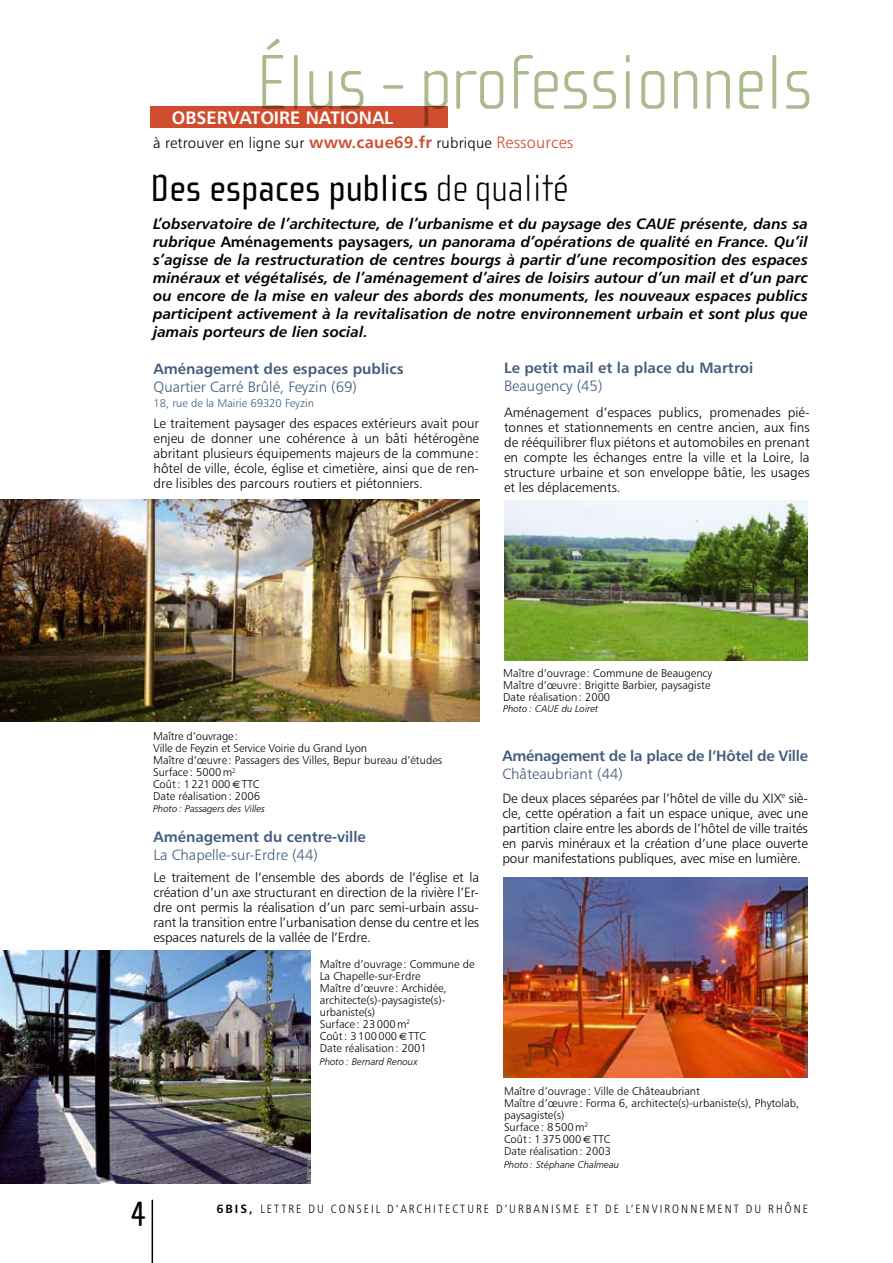
<style>
.page{position:relative;width:893px;height:1263px;background:#fff}
.page>*{position:absolute;margin:0;border:0;box-sizing:border-box;transform-origin:0 0}
.t1{font:100 79.5px "Cholla Sans";letter-spacing:-.01em;color:#aab98e}
.t2{font:39px "Cholla Sans";color:#000}
.t3{font:36px "Cholla Sans";color:#000}
.t4{font:18px "Humanist 777 BT Bold B";color:#fff}
.t5{font:15px/18px "Humanist 777 BT Bold Italic B";color:#000;text-align:justify}
.t6{font:15px "Humanist 777 BT Light B";color:#425c7c}
.t7{font:15px "Humanist 777 BT Bold B";color:#425c7c}
.t8{font:15px "Humanist 777 BT Light B";letter-spacing:.01em;color:#000}
.t9{font:15px "Humanist 777 BT Bold B";letter-spacing:-.02em;color:#425c7c}
.t10{font:13.5px/15px "Humanist 777 BT Light B";letter-spacing:-.005em;color:#000;text-align:justify}
.t11{font:12px "Humanist 777 BT Light Condensed B";letter-spacing:.17em;color:#000}
.t12{font:11.25px/12px "Humanist 777 BT Light B";color:#000}
.t13{font:11.25px "Humanist 777 BT Light B";color:#425c7c}
.t14{font:9.75px "Humanist 777 BT Light Italic B";color:#000}
.s1{font-family:"Humanist 777 BT Bold B";font-size:16.5px;color:#cf4d2e}
.s2{font-size:16.5px;color:#cf4d2e}
.s3{font-weight:100}
.s4{font-family:"Humanist 777 BT Bold B"}
.s5{font-family:"Helvetica"}
</style>
<div class="page">
<hr style="left:152px;top:1200px;width:1px;height:63px;background:#000">
<div style="left:151px;top:106px;width:297px;height:22px;background:#cf4d2e"></div>
<img style="left:504px;top:500px;width:304px;height:160px">
<img style="left:0;top:950px;width:310px;height:234px">
<img style="left:503px;top:878px;width:305px;height:200px">
<img style="left:0;top:500px;width:479px;height:221px">
<h1 class="t1" style="left:256px;top:39px;width:558px">Élus - professionnels</h1>
<h3 class="t4" style="left:172px;top:106px;width:223px">OBSERVATOIRE NATIONAL</h3>
<p class="t8" style="left:153px;top:134px;width:422px">à retrouver en ligne sur <span class="s1">www.caue69.fr</span> rubrique <span class="s2">Ressources</span></p>
<h2 class="t2" style="left:151px;top:166px;width:419px">Des espaces publics <span class="s3">de qualité</span></h2>
<p class="t5" style="left:153px;top:215px;width:656px">L’observatoire de l’architecture, de l’urbanisme et du paysage des CAUE présente, dans sa rubrique <span class="s4">Aménagements paysagers</span>, un panorama d’opérations de qualité en France. Qu’il s’agisse de la restructuration de centres bourgs à partir d’une recomposition des espaces minéraux et végétalisés, de l’aménagement d’aires de loisirs autour d’un mail et d’un parc ou encore de la mise en valeur des abords des monuments, les nouveaux espaces publics participent activement à la revitalisation de notre environnement urbain et sont plus que jamais porteurs de lien social.</p>
<p class="t7" style="left:154px;top:359px;width:252px">Aménagement des espaces publics</p>
<p class="t6" style="left:154px;top:377px;width:205px">Quartier Carré Brûlé, Feyzin (69)</p>
<p class="t13" style="left:154px;top:396px;width:162px">18, rue de la Mairie 69320 Feyzin</p>
<p class="t10" style="left:154px;top:415px;width:327px">Le traitement paysager des espaces extérieurs avait pour enjeu de donner une cohérence à un bâti hétérogène abritant plusieurs équipements majeurs de la commune : hôtel de ville, école, église et cimetière, ainsi que de ren&shy;dre lisibles des parcours routiers et piétonniers.</p>
<p class="t7" style="left:504px;top:359px;width:251px">Le petit mail et la place du Martroi</p>
<p class="t6" style="left:504px;top:377px;width:100px">Beaugency (45)</p>
<p class="t10" style="left:504px;top:404px;width:307px">Aménagement d’espaces publics, promenades pié&shy;tonnes et stationnements en centre ancien, aux fins de rééquilibrer flux piétons et automobiles en prenant en compte les échanges entre la ville et la Loire, la structure urbaine et son enveloppe bâtie, les usages et les déplacements.</p>
<p class="t12" style="left:153px;top:730px;width:291px">Maître d’ouvrage:<br>Ville de Feyzin et Service Voirie du Grand Lyon<br>Maître d’œuvre : Passagers des Villes, Bepur bureau d’études<br>Surface : 5000m<sup>2<br></sup>Coût: 1221000<span class="s5">€</span>TTC<br>Date réalisation: 2006</p>
<p class="t14" style="left:153px;top:803px;width:113px">Photo: Passagers des Villes</p>
<p class="t7" style="left:154px;top:827px;width:214px">Aménagement du centre-ville</p>
<p class="t6" style="left:154px;top:845px;width:166px">La Chapelle-sur-Erdre (44)</p>
<p class="t10" style="left:154px;top:870px;width:327px">Le traitement de l’ensemble des abords de l’église et la création d’un axe structurant en direction de la rivière l’Er&shy;dre ont permis la réalisation d’un parc semi-urbain assu&shy;rant la transition entre l’urbanisation dense du centre et les espaces naturels de la vallée de l’Erdre.</p>
<p class="t12" style="left:320px;top:957px;width:156px">Maître d’ouvrage : Commune de<br>La Chapelle-sur-Erdre<br>Maître d’œuvre : Archidée, architecte(s)-paysagiste(s)- urbaniste(s)<br>Surface : 23000m<sup>2<br></sup>Coût: 3100000<span class="s5">€</span>TTC<br>Date réalisation: 2001</p>
<p class="t14" style="left:320px;top:1056px;width:99px">Photo: Bernard Renoux</p>
<p class="t12" style="left:503px;top:667px;width:211px">Maître d’ouvrage : Commune de Beaugency<br>Maître d’œuvre : Brigitte Barbier, paysagiste<br>Date réalisation: 2000</p>
<p class="t14" style="left:503px;top:703px;width:97px">Photo: CAUE du Loiret</p>
<p class="t9" style="left:502px;top:746px;width:307px">Aménagement de la place de l’Hôtel de Ville</p>
<p class="t6" style="left:502px;top:764px;width:122px">Châteaubriant (44)</p>
<p class="t10" style="left:502px;top:790px;width:307px">De deux places séparées par l’hôtel de ville du XIX<sup>e</sup> siè&shy;cle, cette opération a fait un espace unique, avec une partition claire entre les abords de l’hôtel de ville traités en parvis minéraux et la création d’une place ouverte pour manifestations publiques, avec mise en lumière.</p>
<p class="t12" style="left:504px;top:1085px;width:297px">Maître d’ouvrage : Ville de Châteaubriant<br>Maître d’œuvre : Forma 6, architecte(s)-urbaniste(s), Phytolab, paysagiste(s)<br>Surface : 8500m<sup>2<br></sup>Coût: 1375000<span class="s5">€</span>TTC<br>Date réalisation: 2003</p>
<p class="t14" style="left:504px;top:1159px;width:117px">Photo: Stéphane Chalmeau</p>
<h3 class="t3" style="left:130px;top:1194px;width:17px">4</h3>
<p class="t11" style="left:216px;top:1201px;width:593px"><span class="s4">6BIS,</span> LETTRE DU CONSEIL D’ARCHITECTURE D’URBANISME ET DE L’ENVIRONNEMENT DU RHÔNE</p>
</div>
